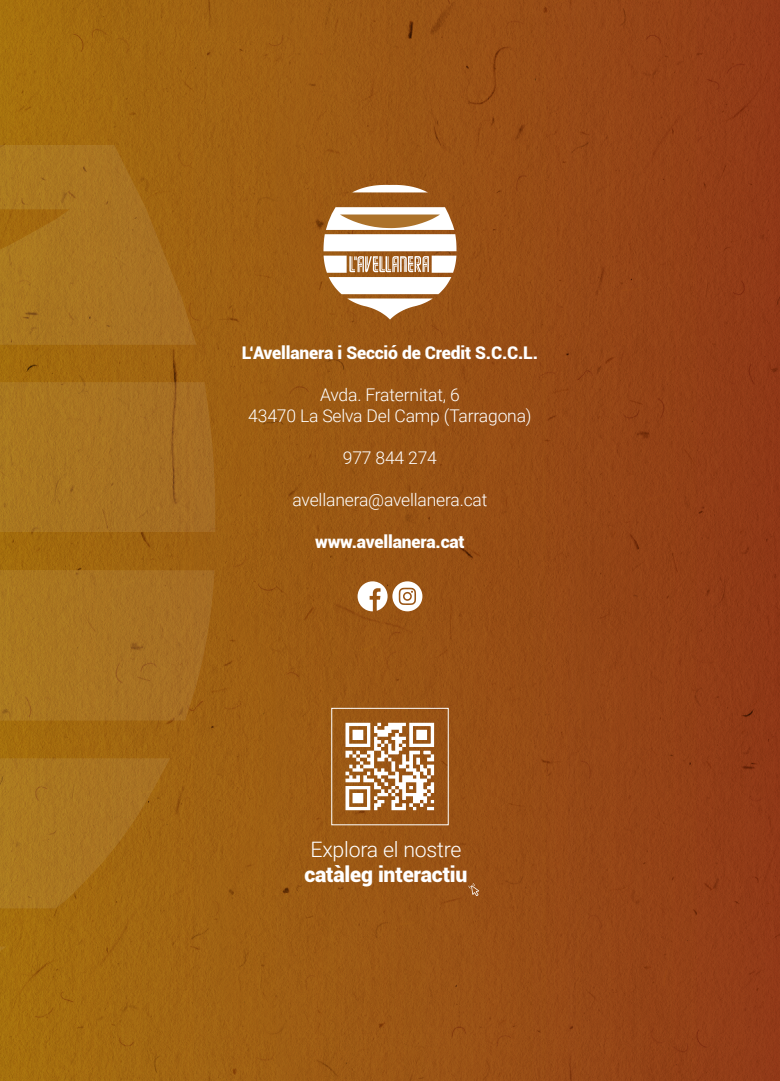
<style>
.page{position:relative;width:780px;height:1081px;background:#fff}
.page>*{position:absolute;margin:0;border:0;box-sizing:border-box;transform-origin:0 0}
.t1{font:900 21.25px "Roboto";letter-spacing:-.01em;color:#fff}
.t2{font:300 21.25px "Roboto";letter-spacing:-.01em;color:#fff}
.t3{font:300 17.5px "Roboto";letter-spacing:-.01em;color:#fff}
.t4{font:900 17.5px "Roboto";letter-spacing:-.01em;color:#fff}
</style>
<div class="page">
<img style="left:0;top:0;width:780px;height:1081px">
<svg style="left:352px;top:185px;width:76px;height:7px"></svg>
<svg style="left:323px;top:207px;width:133px;height:112px"></svg>
<svg style="left:357px;top:581px;width:65px;height:30px"></svg>
<img style="left:333px;top:710px;width:113px;height:113px">
<div style="left:331px;top:708px;width:117px;height:117px;border:1px solid #fff"></div>
<svg style="left:468px;top:883px;width:11px;height:13px"></svg>
<svg style="left:0;top:145px;width:196px;height:200px;background:#a7701e"></svg>
<svg style="left:0;top:209px;width:70px;height:120px;background:#a8741c"></svg>
<svg style="left:0;top:382px;width:215px;height:150px;background:#a77121"></svg>
<svg style="left:0;top:758px;width:170px;height:151px;background:#a7711c"></svg>
<svg style="left:0;top:570px;width:214px;height:150px;background:#a77120"></svg>
<svg style="left:0;top:946px;width:7px;height:135px"></svg>
<p class="t4" style="left:242px;top:341px;width:298px">L‘Avellanera i Secció de Credit S.C.C.L.</p>
<p class="t3" style="left:320px;top:383px;width:141px">Avda. Fraternitat, 6</p>
<p class="t3" style="left:248px;top:404px;width:285px">43470 La Selva Del Camp (Tarragona)</p>
<p class="t3" style="left:343px;top:446px;width:96px">977 844 274</p>
<p class="t3" style="left:292px;top:488px;width:196px">avellanera@avellanera.cat</p>
<p class="t4" style="left:315px;top:530px;width:151px">www.avellanera.cat</p>
<p class="t2" style="left:310px;top:834px;width:152px">Explora el nostre</p>
<p class="t1" style="left:304px;top:859px;width:164px">catàleg interactiu</p>
</div>
